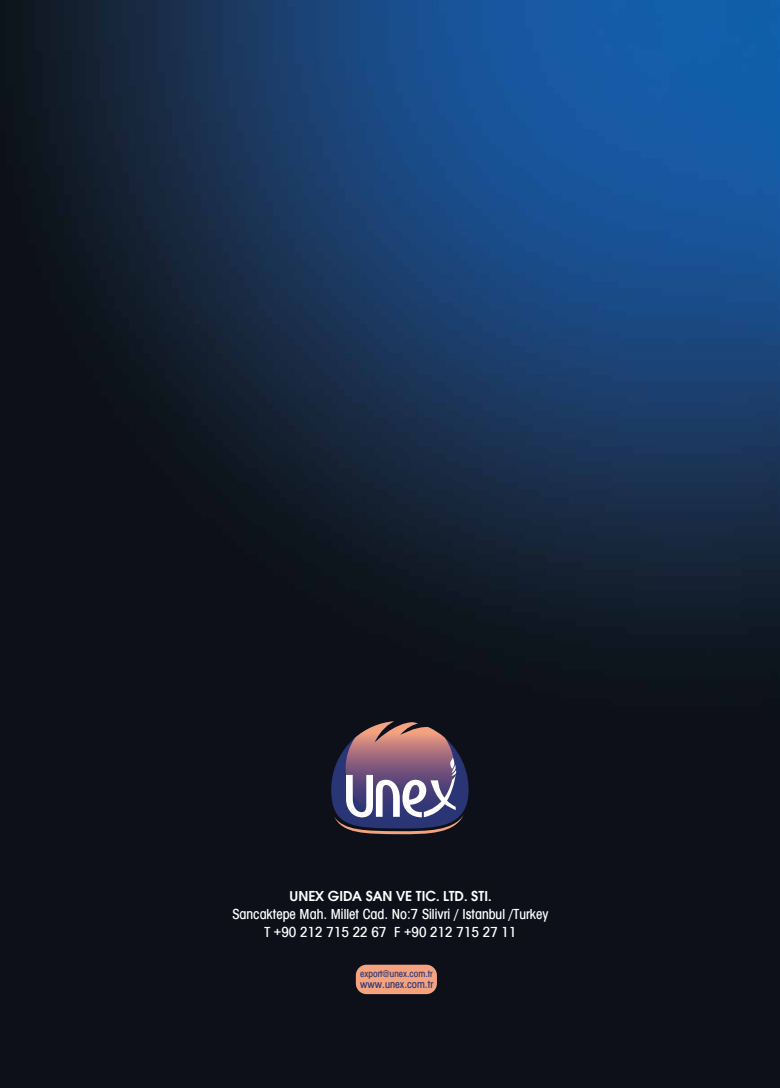
<style>
.page{position:relative;width:780px;height:1088px;background:#fff}
.page>*{position:absolute;margin:0;border:0;box-sizing:border-box;transform-origin:0 0}
.t1{font:500 condensed 15px/18px "Avant Gard EF";color:#fff;text-align:center}
.t2{font:600 15px "Avant Gard EF";color:#fff}
.t3{font:500 condensed 11.25px "Avant Gard EF";color:#2a3576}
.t4{font:500 condensed 10px "Avant Gard EF";color:#2a3576}
</style>
<div class="page">
<img style="left:0;top:1px;width:780px;height:1086px">
<svg style="left:331px;top:721px;width:137px;height:113px"></svg>
<div style="left:356px;top:965px;width:81px;height:29px;background:#f5a37f;border-radius:11px"></div>
<p class="t2" style="left:289px;top:887px;width:203px">UNEX GIDA SAN VE TIC. LTD. STI.</p>
<p class="t1" style="left:233px;top:905px;width:317px">Sancaktepe Mah. Millet Cad. No:7 Silivri / Istanbul /Turkey<br>T +90 212 715 22 67 F +90 212 715 27 11</p>
<p class="t4" style="left:360px;top:968px;width:74px">export@unex.com.tr</p>
<p class="t3" style="left:360px;top:977px;width:74px">www.unex.com.tr</p>
</div>
